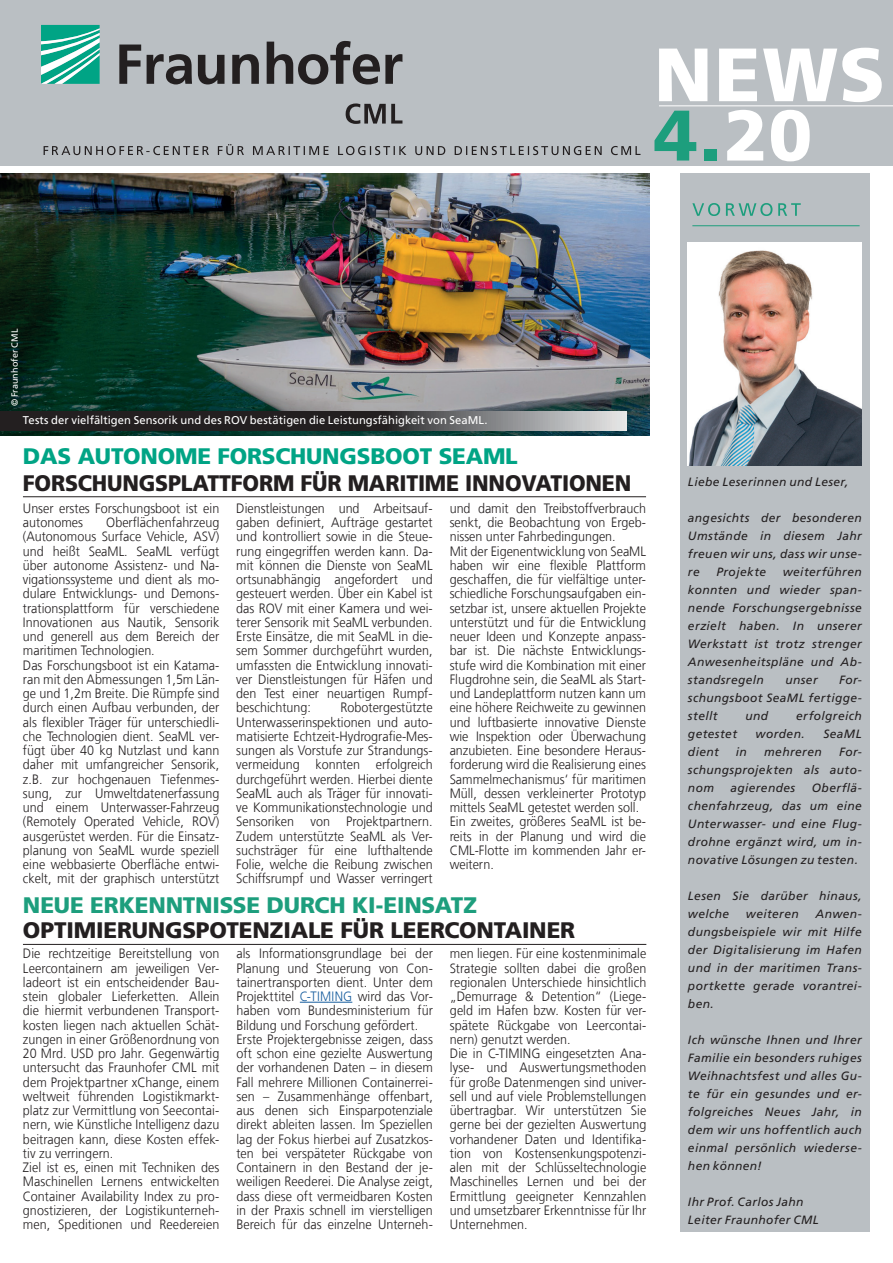
<style>
.page{position:relative;width:893px;height:1263px;background:#fff}
.page>*{position:absolute;margin:0;border:0;box-sizing:border-box;transform-origin:0 0}
.t1{font:900 75.45px "Frutiger LT Com";color:#fff}
.t2{font:900 71.4px "Frutiger LT Com";color:#1d9e7d}
.t3{font:900 22.5px "Frutiger LT Com";letter-spacing:-.01em;color:#231f20;scale:.95 1}
.t4{font:900 22.5px "Frutiger LT Com";letter-spacing:-.01em;color:#231f20}
.t5{font:900 22.5px "Frutiger LT Com";letter-spacing:-.01em;color:#1d9e7d}
.t6{font:900 22.5px "Frutiger LT Com";letter-spacing:-.01em;color:#00a485}
.t7{font:300 13.5px/14.2px "Frutiger LT Com";color:#231f20;scale:.93 1}
.t8{font:italic 12px/18px "Frutiger LT Com";letter-spacing:.035em;color:#231f20;text-align:justify}
.t9{font:11.25px "Frutiger LT Com";letter-spacing:.005em;color:#fff}
.t10{font:9px "Frutiger LT Com";letter-spacing:.01em;color:#fff}
.s1{color:#fff}
.s2{color:#175d9e}
</style>
<div class="page">
<div style="left:680px;top:174px;width:189px;height:1058px;background:#babfc3"></div>
<div style="left:0;top:0;width:893px;height:166px;background:#babfc3"></div>
<svg style="left:41px;top:25px;width:59px;height:59px;background:#4bbda8"></svg>
<svg style="left:119px;top:41px;width:283px;height:43px"></svg>
<svg style="left:346px;top:103px;width:56px;height:21px"></svg>
<img style="left:688px;top:242px;width:174px;height:223px">
<svg style="left:44px;top:144px;width:596px;height:11px"></svg>
<svg style="left:692px;top:203px;width:109px;height:13px"></svg>
<hr style="left:692px;top:225px;width:168px;height:1px;background:#1d9e7d">
<hr style="left:659px;top:106px;width:234px;height:1px;background:#fff">
<hr style="left:23px;top:496px;width:623px;height:1px;background:#231f20">
<hr style="left:23px;top:944px;width:623px;height:1px;background:#231f20">
<hr style="left:300px;top:1002px;width:52px;height:1px;background:#175d9e">
<img style="left:0;top:174px;width:649px;height:262px">
<svg style="left:0;top:412px;width:626px;height:18px;background:#4a4849"></svg>
<h1 class="t1" style="left:654px;top:30px;width:233px">NEWS</h1>
<h2 class="t2" style="left:654px;top:93px;width:160px">4.<span class="s1">20</span></h2>
<p class="t10" style="left:9px;top:406px;width:79px;rotate:-90deg">© Fraunhofer CML</p>
<p class="t9" style="left:23px;top:414px;width:466px">Tests der vielfältigen Sensorik und des ROV bestätigen die Leistungsfähigkeit von SeaML.</p>
<h3 class="t6" style="left:23px;top:442px;width:496px">DAS AUTONOME FORSCHUNGSBOOT SEAML</h3>
<h3 class="t3" style="left:23px;top:469px;width:642px">FORSCHUNGSPLATTFORM FÜR MARITIME INNOVATIONEN</h3>
<p class="t7" style="left:23px;top:501px;width:213px">Unser erstes Forschungsboot ist ein autonomes</p>
<p class="t7" style="left:23px;top:515px;width:213px;text-indent:83px">Oberflächenfahrzeug (Autonomous Surface Vehicle, ASV) und heißt SeaML. SeaML verfügt über autonome Assistenz- und Na&shy;vigationssysteme und dient als mo&shy;dulare Entwicklungs- und Demons&shy;trationsplattform für verschiedene Innovationen aus Nautik, Sensorik und generell aus dem Bereich der maritimen Technologien.<br>Das Forschungsboot ist ein Katama&shy;ran mit den Abmessungen 1,5m Län&shy;ge und 1,2m Breite. Die Rümpfe sind durch einen Aufbau verbunden, der als flexibler Träger für unterschiedli&shy;che Technologien dient. SeaML ver&shy;fügt über 40 kg Nutzlast und kann daher mit umfangreicher Sensorik, z.B. zur hochgenauen Tiefenmes&shy;sung, zur Umweltdatenerfassung und einem Unterwasser-Fahrzeug (Remotely Operated Vehicle, ROV) ausgerüstet werden. Für die Einsatz&shy;planung von SeaML wurde speziell eine webbasierte Oberfläche entwi&shy;ckelt, mit der graphisch unterstützt</p>
<p class="t7" style="left:236px;top:501px;width:213px;text-align:justify">Dienstleistungen und Arbeitsauf&shy;gaben definiert, Aufträge gestartet und kontrolliert sowie in die Steue&shy;rung eingegriffen werden kann. Da&shy;mit können die Dienste von SeaML ortsunabhängig angefordert und gesteuert werden. Über ein Kabel ist das ROV mit einer Kamera und wei&shy;terer Sensorik mit SeaML verbunden.<br>Erste Einsätze, die mit SeaML in die&shy;sem Sommer durchgeführt wurden, umfassten die Entwicklung innovati&shy;ver Dienstleistungen für Häfen und den Test einer neuartigen Rumpf&shy;beschichtung:</p>
<p class="t7" style="left:236px;top:701px;width:213px;text-align:justify;text-indent:104px">Robotergestützte Unterwasserinspektionen und auto&shy;matisierte Echtzeit-Hydrografie-Mes&shy;sungen als Vorstufe zur Strandungs&shy;vermeidung konnten erfolgreich durchgeführt werden. Hierbei diente SeaML auch als Träger für innovati&shy;ve Kommunikationstechnologie und Sensoriken von Projektpartnern.<br>Zudem unterstützte SeaML als Ver&shy;suchsträger für eine lufthaltende Folie, welche die Reibung zwischen Schiffsrumpf und Wasser verringert</p>
<p class="t7" style="left:450px;top:501px;width:213px">und damit den Treibstoffverbrauch senkt, die Beobachtung von Ergeb&shy;nissen unter Fahrbedingungen.<br>Mit der Eigenentwicklung von SeaML haben wir eine flexible Plattform geschaffen, die für vielfältige unter&shy;schiedliche Forschungsaufgaben ein&shy;setzbar ist, unsere aktuellen Projekte unterstützt und für die Entwicklung neuer Ideen und Konzepte anpass&shy;bar ist. Die nächste Entwicklungs&shy;stufe wird die Kombination mit einer Flugdrohne sein, die SeaML als Start&shy;und Landeplattform nutzen kann um eine höhere Reichweite zu gewinnen und luftbasierte innovative Dienste wie Inspektion oder Überwachung anzubieten. Eine besondere Heraus&shy;forderung wird die Realisierung eines Sammelmechanismus‘ für maritimen Müll, dessen verkleinerter Prototyp mittels SeaML getestet werden soll.<br>Ein zweites, größeres SeaML ist be&shy;reits in der Planung und wird die CML-Flotte im kommenden Jahr er&shy;weitern.</p>
<h3 class="t5" style="left:23px;top:891px;width:456px">NEUE ERKENNTNISSE DURCH KI-EINSATZ</h3>
<h3 class="t4" style="left:23px;top:917px;width:554px">OPTIMIERUNGSPOTENZIALE FÜR LEERCONTAINER</h3>
<p class="t7" style="left:23px;top:947px;width:213px">Die rechtzeitige Bereitstellung von Leercontainern am jeweiligen Ver&shy;ladeort ist ein entscheidender Bau&shy;stein globaler Lieferketten. Allein die hiermit verbundenen Transport&shy;kosten liegen nach aktuellen Schät&shy;zungen in einer Größenordnung von 20 Mrd. USD pro Jahr. Gegenwärtig untersucht das Fraunhofer CML mit dem Projektpartner xChange, einem weltweit führenden Logistikmarkt&shy;platz zur Vermittlung von Seecontai&shy;nern, wie Künstliche Intelligenz dazu beitragen kann, diese Kosten effek&shy;tiv zu verringern.<br>Ziel ist es, einen mit Techniken des Maschinellen Lernens entwickelten Container Availability Index zu pro&shy;gnostizieren, der Logistikunterneh&shy;men, Speditionen und Reedereien</p>
<p class="t7" style="left:236px;top:947px;width:213px">als Informationsgrundlage bei der Planung und Steuerung von Con&shy;tainertransporten dient. Unter dem Projekttitel <span class="s2">C-TIMING</span> wird das Vor&shy;haben vom Bundesministerium für Bildung und Forschung gefördert.<br>Erste Projektergebnisse zeigen, dass oft schon eine gezielte Auswertung der vorhandenen Daten – in diesem Fall mehrere Millionen Containerrei&shy;sen – Zusammenhänge offenbart, aus denen sich Einsparpotenziale direkt ableiten lassen. Im Speziellen lag der Fokus hierbei auf Zusatzkos&shy;ten bei verspäteter Rückgabe von Containern in den Bestand der je&shy;weiligen Reederei. Die Analyse zeigt, dass diese oft vermeidbaren Kosten in der Praxis schnell im vierstelligen Bereich für das einzelne Unterneh-</p>
<p class="t7" style="left:450px;top:947px;width:213px">men liegen. Für eine kostenminimale Strategie sollten dabei die großen regionalen Unterschiede hinsichtlich „Demurrage &amp; Detention“ (Liege&shy;geld im Hafen bzw. Kosten für ver&shy;spätete Rückgabe von Leercontai&shy;nern) genutzt werden.<br>Die in C-TIMING eingesetzten Ana&shy;lyse- und Auswertungsmethoden für große Datenmengen sind univer&shy;sell und auf viele Problemstellungen übertragbar. Wir unterstützen Sie gerne bei der gezielten Auswertung vorhandener Daten und Identifika&shy;tion von Kostensenkungspotenzi&shy;alen mit der Schlüsseltechnologie Maschinelles Lernen und bei der Ermittlung geeigneter Kennzahlen und umsetzbarer Erkenntnisse für Ihr Unternehmen.</p>
<p class="t8" style="left:688px;top:473px;width:162px">Liebe Leserinnen und Leser,</p>
<p class="t8" style="left:688px;top:509px;width:175px">angesichts der besonderen Umstände in diesem Jahr freuen wir uns, dass wir unse&shy;re</p>
<p class="t8" style="left:688px;top:563px;width:175px;text-indent:95px">weiterführen konnten und wieder span&shy;nende Forschungsergebnisse erzielt haben. In unserer Werkstatt ist trotz strenger Anwesenheitspläne und Ab&shy;standsregeln</p>
<p class="t8" style="left:716px;top:563px;width:51px">Projekte</p>
<p class="t8" style="left:688px;top:671px;width:175px;text-indent:151px">For&shy;schungsboot SeaML fertigge&shy;stellt</p>
<p class="t8" style="left:785px;top:671px;width:34px">unser</p>
<p class="t8" style="left:745px;top:707px;width:24px">und</p>
<p class="t8" style="left:796px;top:707px;width:67px">erfolgreich</p>
<p class="t8" style="left:688px;top:725px;width:51px">getestet</p>
<p class="t8" style="left:756px;top:725px;width:51px">worden.</p>
<p class="t8" style="left:823px;top:725px;width:40px">SeaML</p>
<p class="t8" style="left:688px;top:743px;width:32px">dient</p>
<p class="t8" style="left:736px;top:743px;width:13px">in</p>
<p class="t8" style="left:764px;top:743px;width:59px">mehreren</p>
<p class="t8" style="left:688px;top:743px;width:175px;text-indent:151px">For&shy;schungsprojekten als auto&shy;nom</p>
<p class="t8" style="left:688px;top:779px;width:175px;text-indent:124px">Oberflä&shy;chenfahrzeug, das um eine Unterwasser- und eine Flug&shy;drohne ergänzt wird, um in&shy;novative Lösungen zu testen.</p>
<p class="t8" style="left:688px;top:887px;width:175px">Lesen Sie darüber hinaus, welche</p>
<p class="t8" style="left:730px;top:779px;width:66px">agierendes</p>
<p class="t8" style="left:746px;top:905px;width:54px">weiteren</p>
<p class="t8" style="left:688px;top:905px;width:175px;text-indent:128px">Anwen&shy;dungsbeispiele wir mit Hilfe der Digitalisierung im Hafen und in der maritimen Trans&shy;portkette gerade vorantrei&shy;ben.</p>
<p class="t8" style="left:688px;top:1031px;width:175px">Ich wünsche Ihnen und Ihrer Familie ein besonders ruhiges Weihnachtsfest und alles Gu&shy;te für ein gesundes und er&shy;folgreiches Neues Jahr, in dem wir uns hoffentlich auch einmal persönlich wiederse&shy;hen können!</p>
<p class="t8" style="left:688px;top:1193px;width:132px">Ihr Prof. Carlos Jahn<br>Leiter Fraunhofer CML</p>
</div>
